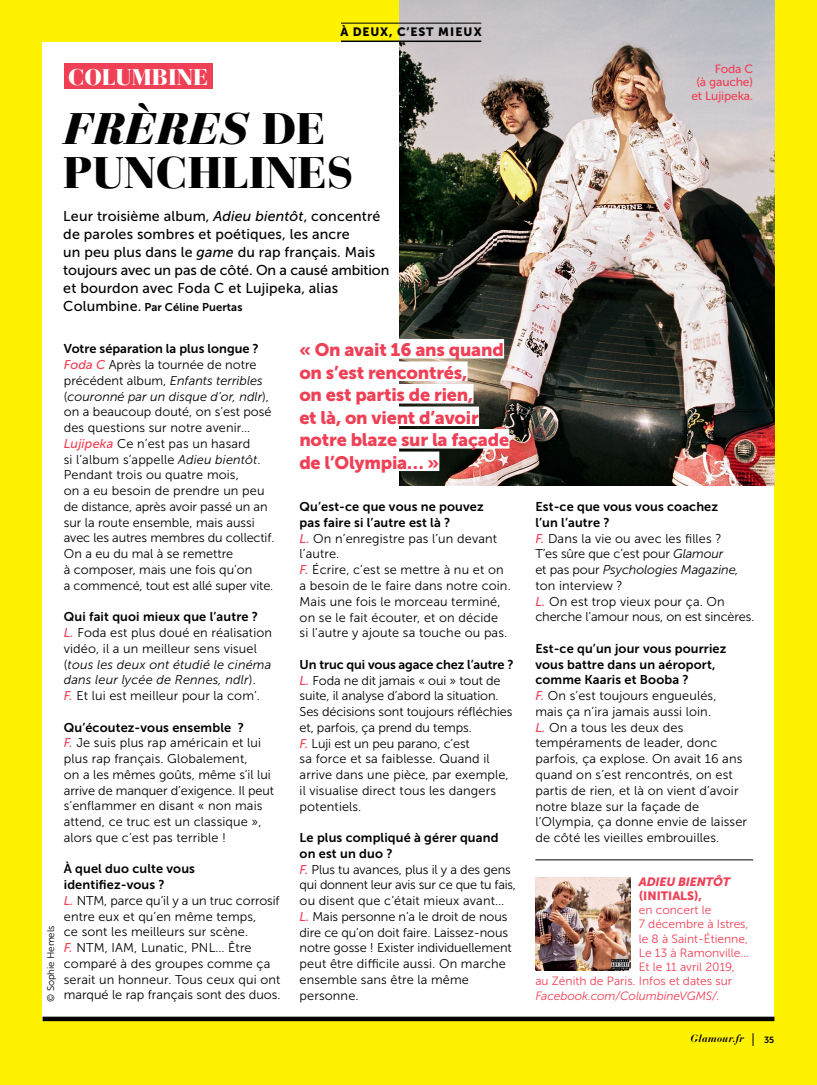
<style>
.page{position:relative;width:817px;height:1085px;background:#fff}
.page>*{position:absolute;margin:0;border:0;box-sizing:border-box;transform-origin:0 0}
.t1{font:900 43.8px/43.8px "Bauer Bodoni Std";color:#000}
.t2{font:900 22.5px "Bauer Bodoni Std";color:#fff}
.t3{font:18px/22.5px "Museo Sans 900";letter-spacing:-.01em;color:#ef4056}
.t4{font:14.25px/18px "Museo Sans 500";letter-spacing:.01em;color:#000}
.t5{font:12.75px/15.8px "Museo Sans 300";letter-spacing:.01em;color:#000}
.t6{font:12.75px/15.8px "Museo Sans 300";letter-spacing:-.01em;color:#000}
.t7{font:12.75px/15.8px "Museo Sans 700";letter-spacing:.01em;color:#000}
.t8{font:12.75px "Museo Sans 700";letter-spacing:-.01em;color:#000}
.t9{font:12px "Museo Sans 300";color:#ef4056}
.t10{font:italic 12px "Museo Sans 300";letter-spacing:-.01em;color:#ef4056}
.t11{font:12px/13.5px "Museo Sans 500";letter-spacing:-.01em;color:#ef4056;text-align:right}
.t12{font:12px "Museo Sans 900";letter-spacing:.07em;color:#000}
.t13{font:italic 12px "Museo Sans 900";letter-spacing:-.01em;color:#ef4056}
.t14{font:12px "Museo Sans 900";color:#ef4056}
.t15{font:11.25px "Museo Sans 700";letter-spacing:.01em;color:#000}
.t16{font:italic 700 10.5px "Bauer Bodoni Std";letter-spacing:.02em;color:#000}
.t17{font:9.75px "Museo Sans 300";letter-spacing:-.01em;color:#000}
.t18{font:9px "Museo Sans 700";color:#000}
.s1{font-style:italic}
.s2{font-family:"Museo Sans 500";font-size:14.25px}
.s3{font-family:"Museo Sans 500";font-style:italic;color:#ef4056}
</style>
<div class="page">
<div style="left:0;top:0;width:816px;height:1084px;background:#fff200"></div>
<div style="left:43px;top:43px;width:731px;height:977px;background:#fff"></div>
<svg style="left:43px;top:1016px;width:731px;height:4px;background:#2a2a2a"></svg>
<img style="left:399px;top:0;width:375px;height:486px">
<div style="left:64px;top:64px;width:148px;height:25px;background:#ef4056"></div>
<div style="left:299px;top:339px;width:205px;height:19px;background:#fff"></div>
<div style="left:299px;top:361px;width:168px;height:20px;background:#fff"></div>
<div style="left:299px;top:384px;width:174px;height:19px;background:#fff"></div>
<div style="left:299px;top:406px;width:180px;height:20px;background:#fff"></div>
<div style="left:299px;top:429px;width:210px;height:19px;background:#fff"></div>
<div style="left:299px;top:451px;width:140px;height:20px;background:#fff"></div>
<hr style="left:535px;top:859px;width:218px;height:1px;background:#000">
<img style="left:535px;top:877px;width:95px;height:92px">
<svg style="left:752px;top:1033px;width:1px;height:12px"></svg>
<hr style="left:341px;top:23px;width:140px;height:1px;background:#000">
<hr style="left:341px;top:41px;width:140px;height:1px;background:#000">
<p class="t12" style="left:340px;top:25px;width:143px">À DEUX, C’EST MIEUX</p>
<h2 class="t2" style="left:68px;top:63px;width:141px">COLUMBINE</h2>
<h1 class="t1" style="left:63px;top:106px;width:292px"><span class="s1">FRÈRES</span> DE<br>PUNCHLINES</h1>
<p class="t4" style="left:63px;top:207px;width:327px">Leur troisième album, <span class="s1">Adieu bientôt</span>, concentré de paroles sombres et poétiques, les ancre<br>un peu plus dans le <span class="s1">game</span> du rap français. Mais toujours avec un pas de côté. On a causé ambition et bourdon avec Foda C et Lujipeka, alias</p>
<p class="t15" style="left:63px;top:300px;width:181px"><span class="s2">Columbine.</span> Par Céline Puertas</p>
<p class="t7" style="left:64px;top:341px;width:196px">Votre séparation la plus longue ?</p>
<p class="t5" style="left:64px;top:357px;width:212px"><span class="s3">Foda C</span> Après la tournée de notre précédent album, <span class="s1">Enfants terribles </span>(<span class="s1">couronné par un disque d’or, ndlr</span>), on a beaucoup douté, on s’est posé des questions sur notre avenir…<br><span class="s3">Lujipeka</span> Ce n’est pas un hasard<br>si l’album s’appelle <span class="s1">Adieu bientôt</span>.<br>Pendant trois ou quatre mois,<br>on a eu besoin de prendre un peu de distance, après avoir passé un an sur la route ensemble, mais aussi avec les autres membres du collectif.<br>On a eu du mal à se remettre<br>à composer, mais une fois qu’on<br>a commencé, tout est allé super vite.</p>
<p class="t7" style="left:64px;top:609px;width:196px">Qui fait quoi mieux que l’autre ?</p>
<p class="t5" style="left:64px;top:624px;width:210px"><span class="s3">L.</span> Foda est plus doué en réalisation vidéo, il a un meilleur sens visuel (<span class="s1">tous les deux ont étudié le cinéma dans leur lycée de Rennes, ndlr</span>).<br><span class="s3">F.</span> Et lui est meilleur pour la com’.</p>
<p class="t7" style="left:64px;top:719px;width:182px">Qu’écoutez-vous ensemble ?</p>
<p class="t5" style="left:64px;top:735px;width:212px"><span class="s3">F.</span> Je suis plus rap américain et lui plus rap français. Globalement,<br>on a les mêmes goûts, même s’il lui arrive de manquer d’exigence. Il peut s’enflammer en disant « non mais attend, ce truc est un classique », alors que c’est pas terrible !</p>
<p class="t7" style="left:64px;top:860px;width:133px">À quel duo culte vous identifiez-vous ?</p>
<p class="t5" style="left:64px;top:892px;width:218px"><span class="s3">L.</span> NTM, parce qu’il y a un truc corrosif entre eux et qu’en même temps,<br>ce sont les meilleurs sur scène.<br><span class="s3">F.</span> NTM, IAM, Lunatic, PNL… Être comparé à des groupes comme ça serait un honneur. Tous ceux qui ont marqué le rap français sont des duos.</p>
<h3 class="t3" style="left:299px;top:338px;width:211px">« On avait 16 ans quand on s’est rencontrés,<br>on est partis de rien,<br>et là, on vient d’avoir notre blaze sur la façade de l’Olympia… »</h3>
<p class="t7" style="left:299px;top:499px;width:186px">Qu’est-ce que vous ne pouvez pas faire si l’autre est là ?</p>
<p class="t5" style="left:299px;top:530px;width:213px"><span class="s3">L.</span> On n’enregistre pas l’un devant l’autre.<br><span class="s3">F.</span> Écrire, c’est se mettre à nu et on a besoin de le faire dans notre coin.<br>Mais une fois le morceau terminé, on se le fait écouter, et on décide<br>si l’autre y ajoute sa touche ou pas.</p>
<p class="t8" style="left:299px;top:657px;width:215px">Un truc qui vous agace chez l’autre ?</p>
<p class="t6" style="left:299px;top:672px;width:214px"><span class="s3">L.</span> Foda ne dit jamais « oui » tout de suite, il analyse d’abord la situation.<br>Ses décisions sont toujours réfléchies et, parfois, ça prend du temps.<br><span class="s3">F.</span> Luji est un peu parano, c’est<br>sa force et sa faiblesse. Quand il arrive dans une pièce, par exemple, il visualise direct tous les dangers potentiels.</p>
<p class="t7" style="left:299px;top:829px;width:200px">Le plus compliqué à gérer quand on est un duo ?</p>
<p class="t6" style="left:299px;top:861px;width:218px"><span class="s3">F.</span> Plus tu avances, plus il y a des gens qui donnent leur avis sur ce que tu fais, ou disent que c’était mieux avant… <span class="s3">L.</span> Mais personne n’a le droit de nous dire ce qu’on doit faire. Laissez-nous notre gosse ! Exister individuellement peut être difficile aussi. On marche ensemble sans être la même personne.</p>
<p class="t17" style="left:45px;top:1001px;width:78px;rotate:-90deg">© Sophie Hemels</p>
<p class="t11" style="left:691px;top:62px;width:63px">Foda C<br>(à gauche) et Lujipeka.</p>
<p class="t7" style="left:535px;top:498px;width:184px">Est-ce que vous vous coachez l’un l’autre ?</p>
<p class="t5" style="left:535px;top:530px;width:220px"><span class="s3">F.</span> Dans la vie ou avec les filles ?<br>T’es sûre que c’est pour <span class="s1">Glamour<br></span>et pas pour <span class="s1">Psychologies Magazine, </span>ton interview ?<br><span class="s3">L.</span> On est trop vieux pour ça. On cherche l’amour nous, on est sincères.</p>
<p class="t7" style="left:535px;top:640px;width:192px">Est-ce qu’un jour vous pourriez vous battre dans un aéroport, comme Kaaris et Booba ?</p>
<p class="t5" style="left:535px;top:688px;width:213px"><span class="s3">F.</span> On s’est toujours engueulés,<br>mais ça n’ira jamais aussi loin.<br><span class="s3">L.</span> On a tous les deux des tempéraments de leader, donc parfois, ça explose. On avait 16 ans quand on s’est rencontrés, on est partis de rien, et là on vient d’avoir notre blaze sur la façade de l’Olympia, ça donne envie de laisser de côté les vieilles embrouilles.</p>
<p class="t13" style="left:638px;top:874px;width:93px">ADIEU BIENTÔT</p>
<p class="t14" style="left:638px;top:888px;width:65px">(INITIALS),</p>
<p class="t9" style="left:638px;top:903px;width:74px">en concert le</p>
<p class="t9" style="left:638px;top:917px;width:111px">7 décembre à Istres,</p>
<p class="t9" style="left:638px;top:931px;width:111px">le 8 à Saint-Étienne,</p>
<p class="t9" style="left:638px;top:946px;width:112px">Le 13 à Ramonville…</p>
<p class="t9" style="left:638px;top:960px;width:98px">Et le 11 avril 2019,</p>
<p class="t9" style="left:535px;top:974px;width:198px">au Zénith de Paris. Infos et dates sur</p>
<p class="t10" style="left:535px;top:988px;width:186px">Facebook.com/ColumbineVGMS/.</p>
<p class="t16" style="left:690px;top:1032px;width:55px">Glamour.fr</p>
<p class="t18" style="left:764px;top:1034px;width:12px">35</p>
</div>
